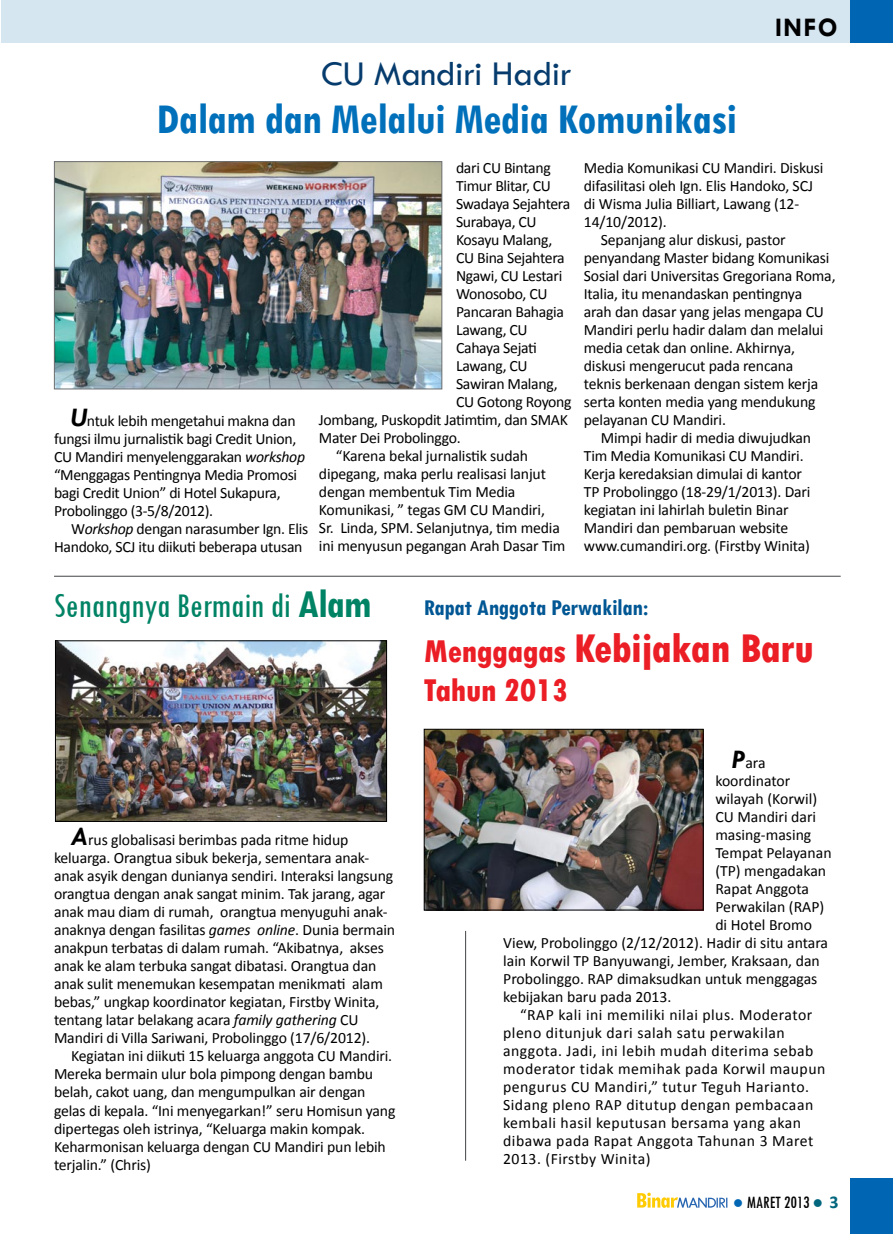
<style>
.page{position:relative;width:893px;height:1234px;background:#fff}
.page>*{position:absolute;margin:0;border:0;box-sizing:border-box;transform-origin:0 0}
.t1{font:700 condensed 45px "Tw Cen";letter-spacing:-.01em;color:#0070ba}
.t2{font:800 condensed 42px "Tw Cen";letter-spacing:-.01em;color:#eb1d25}
.t3{font:condensed 36px "Tw Cen";color:#008365}
.t4{font:36px "Tw Cen";letter-spacing:-.01em;color:#063c6d}
.t5{font:800 condensed 33px "Tw Cen";letter-spacing:-.01em;color:#eb1d25}
.t6{font:700 27px "Tw Cen";color:#000}
.t7{font:700 condensed 24px "Tw Cen";letter-spacing:-.01em;color:#005794}
.t8{font:condensed 18px "Tw Cen";letter-spacing:-.01em;color:#000}
.t9{font:15.75px/18px "Calibri";letter-spacing:-.01em;color:#000}
.t10{font:15.75px "Calibri";letter-spacing:.03em;color:#000}
.s1{font-weight:700;font-size:42px}
.s2{font-family:"Tw Cen";font-weight:700;font-style:italic;font-size:27px}
.s3{font-style:italic}
.s4{font-size:33px}
.s5{color:#0066b3}
.s6{color:#00667d}
</style>
<div class="page">
<hr style="left:0;top:0;width:1px;height:43px;background:#d5e6f1">
<div style="left:2px;top:0;width:891px;height:43px;background:#d5e6f1"></div>
<div style="left:850px;top:0;width:43px;height:43px;background:#0066b3"></div>
<div style="left:850px;top:1178px;width:43px;height:55px;background:#0066b3"></div>
<svg style="left:637px;top:1192px;width:90px;height:15px"></svg>
<img style="left:56px;top:163px;width:384px;height:224px">
<div style="left:54px;top:161px;width:388px;height:228px;border:1px solid #6d6f71"></div>
<hr style="left:54px;top:575px;width:787px;height:1px;background:#58595b">
<img style="left:57px;top:642px;width:328px;height:177px">
<div style="left:55px;top:640px;width:332px;height:181px;border:1px solid #000"></div>
<img style="left:426px;top:730px;width:276px;height:178px">
<div style="left:424px;top:728px;width:280px;height:182px;border:1px solid #000"></div>
<hr style="left:465px;top:930px;width:1px;height:230px;background:#58595b">
<h3 class="t4" style="left:321px;top:52px;width:252px">CU Mandiri Hadir</h3>
<h1 class="t1" style="left:156px;top:91px;width:582px">Dalam dan Melalui Media Komunikasi</h1>
<h3 class="t6" style="left:775px;top:11px;width:64px">INFO</h3>
<p class="t9" style="left:456px;top:159px;width:96px">dari CU Bintang</p>
<p class="t9" style="left:456px;top:177px;width:97px">Timur Blitar, CU</p>
<p class="t9" style="left:456px;top:195px;width:116px">Swadaya Sejahtera</p>
<p class="t9" style="left:456px;top:213px;width:82px">Surabaya, CU</p>
<p class="t9" style="left:456px;top:231px;width:98px">Kosayu Malang,</p>
<p class="t9" style="left:456px;top:249px;width:110px">CU Bina Sejahtera</p>
<p class="t9" style="left:456px;top:267px;width:108px">Ngawi, CU Lestari</p>
<p class="t9" style="left:456px;top:285px;width:93px">Wonosobo, CU</p>
<p class="t9" style="left:456px;top:303px;width:109px">Pancaran Bahagia</p>
<p class="t9" style="left:456px;top:321px;width:73px">Lawang, CU</p>
<p class="t9" style="left:456px;top:339px;width:82px">Cahaya Sejati</p>
<p class="t9" style="left:456px;top:357px;width:73px">Lawang, CU</p>
<p class="t9" style="left:456px;top:375px;width:103px">Sawiran Malang,</p>
<p class="t9" style="left:456px;top:393px;width:117px">CU Gotong Royong</p>
<p class="t9" style="left:319px;top:411px;width:250px">Jombang, Puskopdit Jatimtim, dan SMAK</p>
<p class="t9" style="left:319px;top:429px;width:143px">Mater Dei Probolinggo.</p>
<p class="t9" style="left:336px;top:447px;width:194px">“Karena bekal jurnalistik sudah</p>
<p class="t9" style="left:319px;top:465px;width:229px">dipegang, maka perlu realisasi lanjut</p>
<p class="t9" style="left:319px;top:483px;width:198px">dengan membentuk Tim Media</p>
<p class="t9" style="left:319px;top:501px;width:228px">Komunikasi, ” tegas GM CU Mandiri,</p>
<p class="t9" style="left:319px;top:519px;width:242px">Sr. Linda, SPM. Selanjutnya, tim media</p>
<p class="t9" style="left:319px;top:537px;width:248px">ini menyusun pegangan Arah Dasar Tim</p>
<h3 class="t3" style="left:54px;top:584px;width:319px">Senangnya Bermain di <span class="s1">Alam</span></h3>
<p class="t9" style="left:584px;top:159px;width:241px">Media Komunikasi CU Mandiri. Diskusi</p>
<p class="t9" style="left:584px;top:177px;width:231px">difasilitasi oleh Ign. Elis Handoko, SCJ</p>
<p class="t9" style="left:584px;top:195px;width:217px">di Wisma Julia Billiart, Lawang (12-</p>
<p class="t9" style="left:584px;top:213px;width:85px">14/10/2012).</p>
<p class="t9" style="left:601px;top:231px;width:186px">Sepanjang alur diskusi, pastor</p>
<p class="t9" style="left:584px;top:249px;width:247px">penyandang Master bidang Komunikasi</p>
<p class="t9" style="left:584px;top:267px;width:253px">Sosial dari Universitas Gregoriana Roma,</p>
<p class="t9" style="left:584px;top:285px;width:220px">Italia, itu menandaskan pentingnya</p>
<p class="t9" style="left:584px;top:303px;width:242px">arah dan dasar yang jelas mengapa CU</p>
<p class="t9" style="left:584px;top:321px;width:241px">Mandiri perlu hadir dalam dan melalui</p>
<p class="t9" style="left:584px;top:339px;width:213px">media cetak dan online. Akhirnya,</p>
<p class="t9" style="left:584px;top:357px;width:211px">diskusi mengerucut pada rencana</p>
<p class="t9" style="left:584px;top:375px;width:236px">teknis berkenaan dengan sistem kerja</p>
<p class="t9" style="left:584px;top:393px;width:233px">serta konten media yang mendukung</p>
<p class="t9" style="left:584px;top:411px;width:144px">pelayanan CU Mandiri.</p>
<p class="t9" style="left:601px;top:429px;width:212px">Mimpi hadir di media diwujudkan</p>
<p class="t9" style="left:584px;top:447px;width:221px">Tim Media Komunikasi CU Mandiri.</p>
<p class="t9" style="left:584px;top:465px;width:220px">Kerja keredaksian dimulai di kantor</p>
<p class="t9" style="left:584px;top:483px;width:228px">TP Probolinggo (18-29/1/2013). Dari</p>
<p class="t9" style="left:584px;top:501px;width:206px">kegiatan ini lahirlah buletin Binar</p>
<p class="t9" style="left:584px;top:519px;width:206px">Mandiri dan pembaruan website</p>
<p class="t9" style="left:584px;top:537px;width:228px">www.cumandiri.org. (Firstby Winita)</p>
<p class="t9" style="left:54px;top:412px;width:253px;text-indent:17px"><span class="s2">U</span>ntuk lebih mengetahui makna dan fungsi ilmu jurnalistik bagi Credit Union, CU Mandiri menyelenggarakan <span class="s3">workshop </span>“Menggagas Pentingnya Media Promosi bagi Credit Union” di Hotel Sukapura, Probolinggo (3-5/8/2012).</p>
<p class="t9" style="left:54px;top:520px;width:256px;text-indent:17px">W<span class="s3">orkshop</span> dengan narasumber Ign. Elis<br>Handoko, SCJ itu diikuti beberapa utusan</p>
<h3 class="t7" style="left:424px;top:592px;width:226px">Rapat Anggota Perwakilan:</h3>
<h2 class="t2" style="left:424px;top:624px;width:392px"><span class="s4">Menggagas</span> Kebijakan Baru</h2>
<h3 class="t5" style="left:424px;top:671px;width:146px">Tahun 2013</h3>
<p class="t9" style="left:54px;top:830px;width:343px;text-indent:17px"><span class="s2">A</span>rus globalisasi berimbas pada ritme hidup keluarga. Orangtua sibuk bekerja, sementara anak&shy;anak asyik dengan dunianya sendiri. Interaksi langsung orangtua dengan anak sangat minim. Tak jarang, agar anak mau diam di rumah, orangtua menyuguhi anak&shy;anaknya dengan fasilitas <span class="s3">games online</span>. Dunia bermain anakpun terbatas di dalam rumah. “Akibatnya, akses anak ke alam terbuka sangat dibatasi. Orangtua dan anak sulit menemukan kesempatan menikmati alam bebas,” ungkap koordinator kegiatan, Firstby Winita, tentang latar belakang acara <span class="s3">family gathering</span> CU Mandiri di Villa Sariwani, Probolinggo (17/6/2012).</p>
<p class="t9" style="left:54px;top:1046px;width:343px;text-indent:17px">Kegiatan ini diikuti 15 keluarga anggota CU Mandiri.<br>Mereka bermain ulur bola pimpong dengan bambu belah, cakot uang, dan mengumpulkan air dengan gelas di kepala. “Ini menyegarkan!” seru Homisun yang dipertegas oleh istrinya, “Keluarga makin kompak.<br>Keharmonisan keluarga dengan CU Mandiri pun lebih terjalin.” (Chris)</p>
<p class="t9" style="left:732px;top:753px;width:35px"><span class="s2">P</span>ara</p>
<p class="t9" style="left:715px;top:771px;width:77px">koordinator</p>
<p class="t9" style="left:715px;top:789px;width:103px">wilayah (Korwil)</p>
<p class="t9" style="left:715px;top:807px;width:102px">CU Mandiri dari</p>
<p class="t9" style="left:715px;top:825px;width:97px">masing-masing</p>
<p class="t9" style="left:715px;top:843px;width:118px">Tempat Pelayanan</p>
<p class="t9" style="left:715px;top:861px;width:112px">(TP) mengadakan</p>
<p class="t9" style="left:715px;top:879px;width:95px">Rapat Anggota</p>
<p class="t9" style="left:715px;top:897px;width:110px">Perwakilan (RAP)</p>
<p class="t9" style="left:715px;top:915px;width:98px">di Hotel Bromo</p>
<p class="t9" style="left:503px;top:933px;width:326px">View, Probolinggo (2/12/2012). Hadir di situ antara</p>
<p class="t9" style="left:503px;top:951px;width:318px">lain Korwil TP Banyuwangi, Jember, Kraksaan, dan</p>
<p class="t9" style="left:503px;top:969px;width:316px">Probolinggo. RAP dimaksudkan untuk menggagas</p>
<p class="t9" style="left:503px;top:987px;width:170px">kebijakan baru pada 2013.</p>
<p class="t10" style="left:520px;top:1004px;width:294px">“RAP kali ini memiliki nilai plus. Moderator</p>
<p class="t10" style="left:503px;top:1022px;width:283px">pleno ditunjuk dari salah satu perwakilan</p>
<p class="t10" style="left:503px;top:1040px;width:312px">anggota. Jadi, ini lebih mudah diterima sebab</p>
<p class="t10" style="left:503px;top:1058px;width:324px">moderator tidak memihak pada Korwil maupun</p>
<p class="t10" style="left:503px;top:1076px;width:308px">pengurus CU Mandiri,” tutur Teguh Harianto.</p>
<p class="t10" style="left:503px;top:1094px;width:312px">Sidang pleno RAP ditutup dengan pembacaan</p>
<p class="t10" style="left:503px;top:1112px;width:300px">kembali hasil keputusan bersama yang akan</p>
<p class="t10" style="left:503px;top:1130px;width:312px">dibawa pada Rapat Anggota Tahunan 3 Maret</p>
<p class="t10" style="left:503px;top:1148px;width:149px">2013. (Firstby Winita)</p>
<p class="t8" style="left:733px;top:1191px;width:91px"><span class="s5">●</span> MARET 2013 <span class="s6">●</span></p>
</div>
